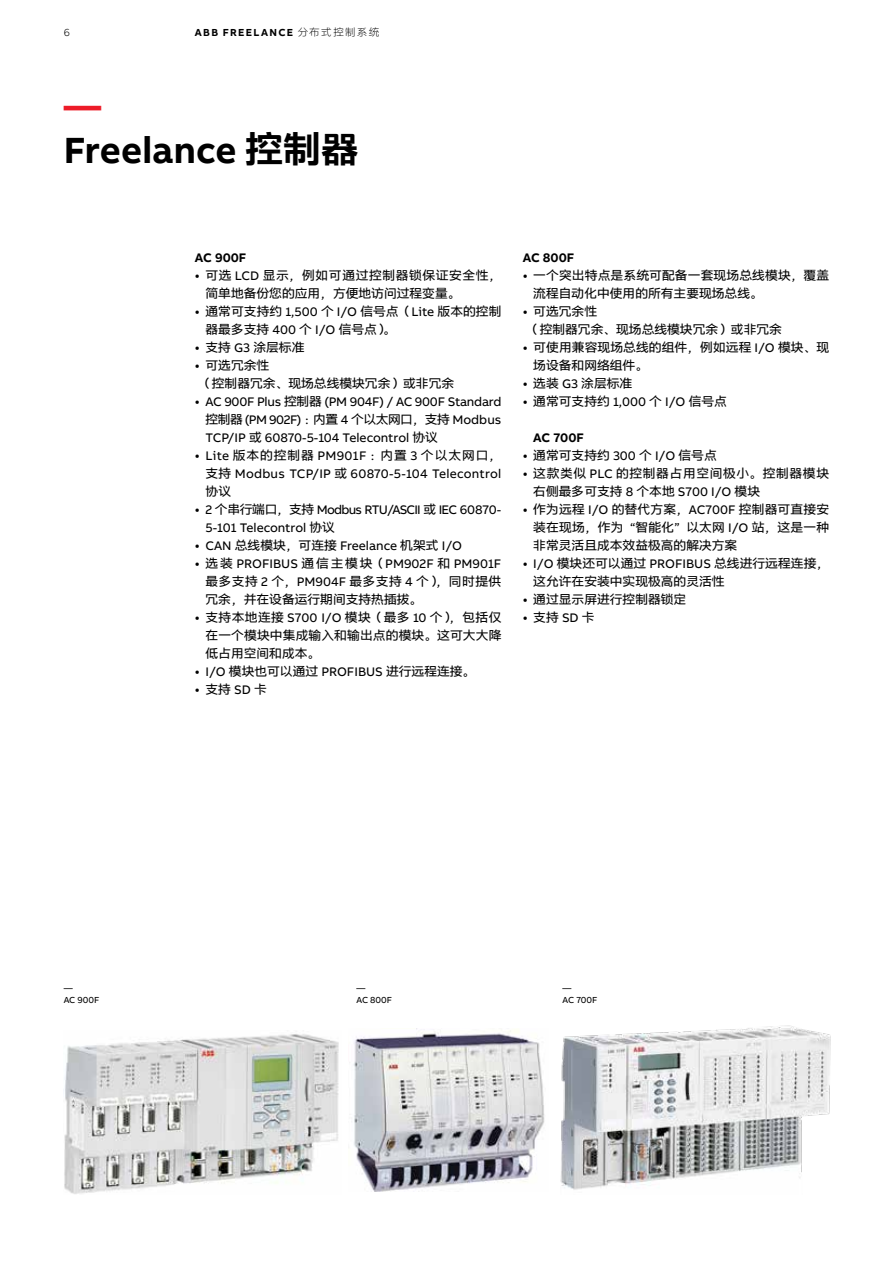
<style>
.page{position:relative;width:893px;height:1263px;background:#fff}
.page>*{position:absolute;margin:0;border:0;box-sizing:border-box;transform-origin:0 0}
.t1{font:700 37.5px "AB Bvoice CNSG";color:#000}
.t2{font:700 37.5px "AB Bvoice CNSG";color:#ed1b28}
.t3{font:12.75px/18px "AB Bvoice CNSG";color:#000}
.t4{font:12.75px/18px "AB Bvoice CNSG";letter-spacing:-.025em;color:#000}
.t5{font:12.75px/18px "AB Bvoice CNSG";letter-spacing:.05em;color:#000}
.t6{font:700 12.75px "AB Bvoice CNSG";color:#000}
.t7{font:700 10.5px "AB Bvoice CNSG";letter-spacing:.13em;color:#000}
.t8{font:300 10.5px "AB Bvoice CNSG";color:#000}
.t9{font:9px/12px "AB Bvoice CNSG";color:#000}
.s1{font-weight:300}
.s2{font-family:"Minion Pro"}
</style>
<div class="page">
<img style="left:64px;top:1034px;width:275px;height:160px">
<img style="left:560px;top:1025px;width:271px;height:165px">
<img style="left:353px;top:1029px;width:192px;height:163px">
<p class="t8" style="left:64px;top:26px;width:8px">6</p>
<p class="t7" style="left:195px;top:26px;width:186px">ABB FREELANCE <span class="s1">分布式控制系统</span></p>
<h1 class="t2" style="left:64px;top:82px;width:39px">—</h1>
<h1 class="t1" style="left:64px;top:127px;width:296px">Freelance 控制器</h1>
<p class="t6" style="left:195px;top:250px;width:53px">AC 900F</p>
<p class="t3" style="left:206px;top:266px;width:297px;text-indent:-11px"><span class="s2">•</span> 可选 LCD 显示，例如可通过控制器锁保证安全性，简单地备份您的应用，方便地访问过程变量。</p>
<p class="t3" style="left:206px;top:302px;width:297px;text-indent:-11px"><span class="s2">•</span> 通常可支持约 1,500 个 I/O 信号点（Lite 版本的控制器最多支持 400 个 I/O 信号点）。</p>
<p class="t3" style="left:195px;top:338px;width:111px"><span class="s2">•</span> 支持 G3 涂层标准</p>
<p class="t3" style="left:199px;top:356px;width:256px;text-indent:-4px"><span class="s2">•</span> 可选冗余性<br>（控制器冗余、现场总线模块冗余）或非冗余</p>
<p class="t3" style="left:206px;top:392px;width:297px;text-align:justify;text-indent:-11px"><span class="s2">•</span> AC 900F Plus 控制器 (PM 904F) / AC 900F Standard控制器 (PM 902F) ：内置 4 个以太网口，支持 Modbus TCP/IP 或 60870-5-104 Telecontrol 协议</p>
<p class="t3" style="left:206px;top:446px;width:297px;text-align:justify;text-indent:-11px"><span class="s2">•</span> Lite 版本的控制器 PM901F ：内置 3 个以太网口，支持 Modbus TCP/IP 或 60870-5-104 Telecontrol协议</p>
<p class="t4" style="left:206px;top:500px;width:297px;text-indent:-11px"><span class="s2">•</span> 2 个串行端口，支持 Modbus RTU/ASCII 或 IEC 60870-<br>5-101 Telecontrol 协议</p>
<p class="t3" style="left:195px;top:536px;width:269px"><span class="s2">•</span> CAN 总线模块，可连接 Freelance 机架式 I/O</p>
<p class="t3" style="left:206px;top:554px;width:297px;text-align:justify;text-indent:-11px"><span class="s2">•</span> 选装 PROFIBUS 通信主模块（PM902F 和 PM901F最多支持 2 个，PM904F 最多支持 4 个），同时提供冗余，并在设备运行期间支持热插拔。</p>
<p class="t3" style="left:206px;top:608px;width:297px;text-align:justify;text-indent:-11px"><span class="s2">•</span> 支持本地连接 S700 I/O 模块（最多 10 个），包括仅在一个模块中集成输入和输出点的模块。这可大大降低占用空间和成本。</p>
<p class="t3" style="left:195px;top:662px;width:282px"><span class="s2">•</span> I/O 模块也可以通过 PROFIBUS 进行远程连接。</p>
<p class="t3" style="left:195px;top:680px;width:74px"><span class="s2">•</span> 支持SD卡</p>
<p class="t6" style="left:523px;top:250px;width:53px">AC 800F</p>
<p class="t3" style="left:533px;top:266px;width:297px;text-indent:-11px"><span class="s2">•</span> 一个突出特点是系统可配备一套现场总线模块，覆盖流程自动化中使用的所有主要现场总线。</p>
<p class="t3" style="left:527px;top:302px;width:256px;text-indent:-4px"><span class="s2">•</span> 可选冗余性<br>（控制器冗余、现场总线模块冗余）或非冗余</p>
<p class="t3" style="left:533px;top:338px;width:297px;text-indent:-11px"><span class="s2">•</span> 可使用兼容现场总线的组件，例如远程 I/O 模块、现场设备和网络组件。</p>
<p class="t3" style="left:523px;top:374px;width:111px"><span class="s2">•</span> 选装 G3 涂层标准</p>
<p class="t3" style="left:523px;top:392px;width:206px"><span class="s2">•</span> 通常可支持约 1,000 个 I/O 信号点</p>
<p class="t6" style="left:533px;top:430px;width:52px">AC 700F</p>
<p class="t3" style="left:523px;top:446px;width:196px"><span class="s2">•</span> 通常可支持约 300 个 I/O 信号点</p>
<p class="t5" style="left:533px;top:464px;width:297px;text-indent:-11px"><span class="s2">•</span> 这款类似 PLC 的控制器占用空间极小。控制器模块右侧最多可支持 8 个本地 S700 I/O 模块</p>
<p class="t3" style="left:533px;top:500px;width:297px;text-align:justify;text-indent:-11px"><span class="s2">•</span> 作为远程 I/O 的替代方案，AC700F 控制器可直接安装在现场，作为 “智能化” 以太网 I/O 站，这是一种非常灵活且成本效益极高的解决方案</p>
<p class="t3" style="left:533px;top:554px;width:297px;text-indent:-11px"><span class="s2">•</span> I/O 模块还可以通过 PROFIBUS 总线进行远程连接，这允许在安装中实现极高的灵活性</p>
<p class="t3" style="left:523px;top:590px;width:165px"><span class="s2">•</span> 通过显示屏进行控制器锁定</p>
<p class="t3" style="left:523px;top:608px;width:74px"><span class="s2">•</span> 支持SD卡</p>
<p class="t9" style="left:64px;top:982px;width:37px">—<br>AC 900F</p>
<p class="t9" style="left:356px;top:982px;width:37px">—<br>AC 800F</p>
<p class="t9" style="left:562px;top:982px;width:37px">—<br>AC 700F</p>
</div>
